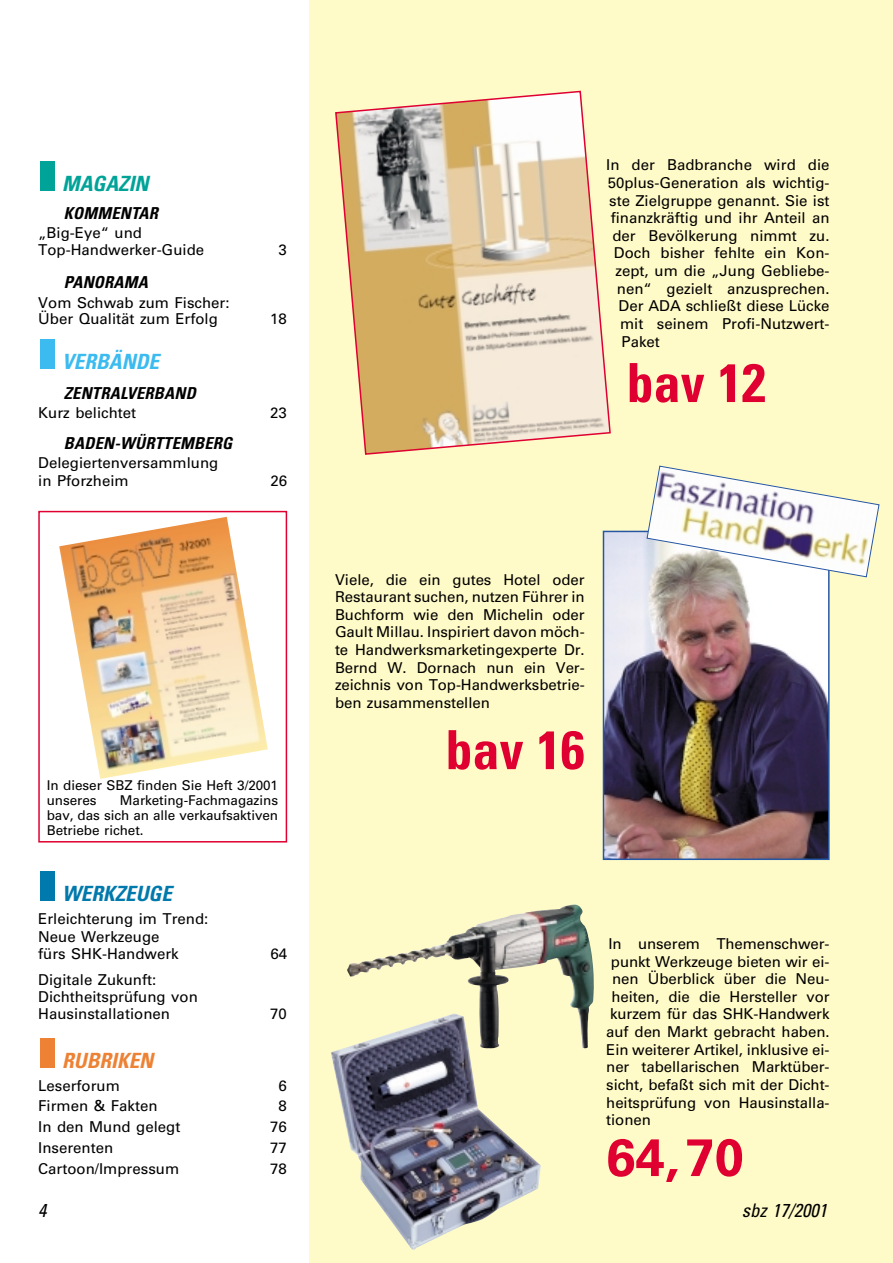
<style>
.page{position:relative;width:893px;height:1263px;background:#fff}
.page>*{position:absolute;margin:0;border:0;box-sizing:border-box;transform-origin:0 0}
.t1{font:700 condensed 54px "Univers";color:#df0031}
.t2{font:700 52.5px "Univers";color:#df0031}
.t3{font:italic 700 condensed 21px "Univers";color:#0079ac}
.t4{font:italic 700 condensed 21px "Univers";color:#3bbbef}
.t5{font:italic 700 condensed 21px "Univers";color:#ed8235}
.t6{font:italic 700 condensed 21px "Univers";color:#00a398}
.t7{font:italic condensed 18.75px "Univers";color:#000}
.t8{font:italic 700 condensed 16.5px "Univers";letter-spacing:.015em;color:#000}
.t9{font:15px/17.7px "Univers";color:#000}
.t10{font:13.5px/15px "Univers";letter-spacing:-.005em;color:#000}
</style>
<div class="page">
<div style="left:309px;top:0;width:583px;height:1263px;background:#fffbc8"></div>
<div style="left:40px;top:339px;width:15px;height:30px;background:#3bbbef"></div>
<div style="left:40px;top:161px;width:15px;height:30px;background:#00a398"></div>
<svg style="left:335px;top:90px;width:276px;height:365px"></svg>
<div style="left:40px;top:1038px;width:15px;height:30px;background:#ed8235"></div>
<div style="left:40px;top:871px;width:15px;height:30px;background:#0079ac"></div>
<div style="left:38px;top:511px;width:249px;height:332px;border:2px solid #df0031"></div>
<img style="left:605px;top:534px;width:221px;height:323px">
<div style="left:602px;top:531px;width:227px;height:329px;border:2px solid #2556a3"></div>
<svg style="left:646px;top:465px;width:233px;height:113px"></svg>
<img style="left:347px;top:904px;width:247px;height:145px">
<img style="left:331px;top:1013px;width:210px;height:237px">
<img style="left:59px;top:517px;width:209px;height:262px">
<h3 class="t6" style="left:62px;top:176px;width:88px">MAGAZIN</h3>
<p class="t8" style="left:64px;top:207px;width:96px">KOMMENTAR</p>
<p class="t9" style="left:38px;top:226px;width:167px;line-height:16.5px">„Big-Eye“ und<br>Top-Handwerker-Guide</p>
<p class="t8" style="left:64px;top:276px;width:86px">PANORAMA</p>
<p class="t9" style="left:38px;top:296px;width:193px;line-height:16.5px">Vom Schwab zum Fischer:<br>Über Qualität zum Erfolg</p>
<p class="t9" style="left:278px;top:242px;width:10px">3</p>
<p class="t9" style="left:270px;top:311px;width:18px">18</p>
<h3 class="t4" style="left:62px;top:354px;width:98px">VERBÄNDE</h3>
<p class="t8" style="left:64px;top:387px;width:134px">ZENTRALVERBAND</p>
<p class="t9" style="left:38px;top:405px;width:99px">Kurz belichtet</p>
<p class="t9" style="left:270px;top:405px;width:18px">23</p>
<p class="t8" style="left:64px;top:437px;width:170px">BADEN-WÜRTTEMBERG</p>
<p class="t9" style="left:38px;top:456px;width:181px;line-height:17.2px">Delegiertenversammlung in Pforzheim</p>
<p class="t9" style="left:270px;top:473px;width:18px">26</p>
<p class="t10" style="left:47px;top:779px;width:233px">In dieser SBZ finden Sie Heft 3/2001 unseres</p>
<p class="t10" style="left:47px;top:794px;width:233px;text-align:justify;text-indent:73px">Marketing-Fachmagazins bav, das sich an alle verkaufsaktiven Betriebe richet.</p>
<h3 class="t3" style="left:62px;top:886px;width:111px">WERKZEUGE</h3>
<p class="t9" style="left:38px;top:912px;width:171px;line-height:17.2px">Erleichterung im Trend:<br>Neue Werkzeuge<br>fürs SHK-Handwerk</p>
<p class="t9" style="left:38px;top:972px;width:161px;line-height:17.2px">Digitale Zukunft:<br>Dichtheitsprüfung von<br>Hausinstallationen</p>
<p class="t9" style="left:270px;top:946px;width:18px">64</p>
<p class="t9" style="left:270px;top:1006px;width:18px">70</p>
<h3 class="t5" style="left:62px;top:1053px;width:93px">RUBRIKEN</h3>
<p class="t9" style="left:38px;top:1078px;width:83px">Leserforum</p>
<p class="t9" style="left:278px;top:1078px;width:10px">6</p>
<p class="t9" style="left:38px;top:1099px;width:121px">Firmen &amp; Fakten</p>
<p class="t9" style="left:278px;top:1099px;width:10px">8</p>
<p class="t9" style="left:38px;top:1119px;width:144px">In den Mund gelegt</p>
<p class="t9" style="left:270px;top:1119px;width:18px">76</p>
<p class="t9" style="left:38px;top:1140px;width:77px">Inserenten</p>
<p class="t9" style="left:270px;top:1140px;width:18px">77</p>
<p class="t9" style="left:38px;top:1161px;width:142px">Cartoon/Impressum</p>
<p class="t9" style="left:270px;top:1161px;width:18px">78</p>
<p class="t7" style="left:38px;top:1203px;width:10px">4</p>
<p class="t9" style="left:606px;top:157px;width:225px">In der Badbranche wird die</p>
<p class="t9" style="left:607px;top:175px;width:223px">50plus-Generation als wichtig-</p>
<p class="t9" style="left:609px;top:193px;width:222px">ste Zielgruppe genannt. Sie ist</p>
<p class="t9" style="left:610px;top:210px;width:220px">finanzkräftig und ihr Anteil an</p>
<p class="t9" style="left:612px;top:228px;width:219px">der Bevölkerung nimmt zu.</p>
<p class="t9" style="left:614px;top:246px;width:217px">Doch bisher fehlte ein Kon-</p>
<p class="t9" style="left:615px;top:263px;width:216px">zept, um die „Jung Gebliebe-</p>
<p class="t9" style="left:617px;top:281px;width:214px">nen“ gezielt anzusprechen.</p>
<p class="t9" style="left:618px;top:298px;width:212px">Der ADA schließt diese Lücke</p>
<p class="t9" style="left:620px;top:316px;width:211px">mit seinem Profi-Nutzwert-</p>
<p class="t9" style="left:621px;top:334px;width:40px">Paket</p>
<h1 class="t1" style="left:626px;top:363px;width:141px">bav 12</h1>
<p class="t9" style="left:335px;top:572px;width:251px;text-align:justify">Viele, die ein gutes Hotel oder Restaurant suchen, nutzen Führer in Buchform wie den Michelin oder Gault Millau. Inspiriert davon möch&shy;te Handwerksmarketingexperte Dr.<br>Bernd W. Dornach nun ein Ver&shy;zeichnis von Top-Handwerksbetrie&shy;ben zusammenstellen</p>
<h1 class="t1" style="left:445px;top:730px;width:141px">bav 16</h1>
<p class="t9" style="left:608px;top:936px;width:222px">In unserem Themenschwer-</p>
<p class="t9" style="left:611px;top:954px;width:220px">punkt Werkzeuge bieten wir ei-</p>
<p class="t9" style="left:612px;top:971px;width:219px">nen Überblick über die Neu-</p>
<p class="t9" style="left:611px;top:989px;width:220px">heiten, die die Hersteller vor</p>
<p class="t9" style="left:610px;top:1007px;width:221px">kurzem für das SHK-Handwerk</p>
<p class="t9" style="left:606px;top:1024px;width:225px">auf den Markt gebracht haben.</p>
<p class="t9" style="left:606px;top:1042px;width:225px">Ein weiterer Artikel, inklusive ei-</p>
<p class="t9" style="left:606px;top:1059px;width:225px">ner tabellarischen Marktüber-</p>
<p class="t9" style="left:606px;top:1077px;width:225px">sicht, befaßt sich mit der Dicht-</p>
<p class="t9" style="left:606px;top:1095px;width:225px">heitsprüfung von Hausinstalla-</p>
<p class="t9" style="left:606px;top:1112px;width:46px">tionen</p>
<h2 class="t2" style="left:606px;top:1138px;width:139px">64,70</h2>
<p class="t7" style="left:741px;top:1203px;width:87px">sbz 17/2001</p>
</div>
